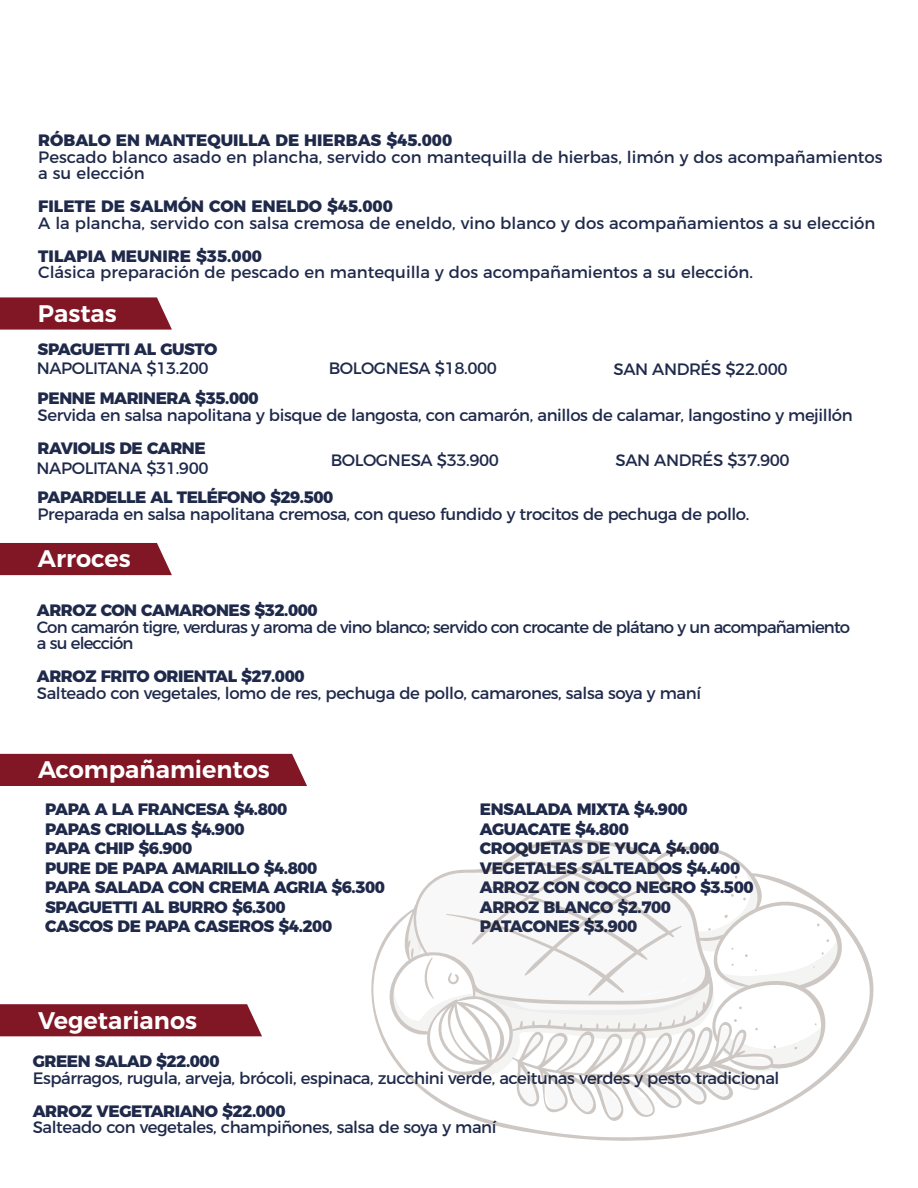
<style>
.page{position:relative;width:918px;height:1188px;background:#fff}
.page>*{position:absolute;margin:0;border:0;box-sizing:border-box;transform-origin:0 0}
.t1{font:600 24px "Montserrat";color:#fff}
.t2{font:16.5px "Montserrat";letter-spacing:-.025em;color:#1f294a}
.t3{font:800 16.5px/19.5px "Montserrat";letter-spacing:-.025em;color:#1f294a}
.t4{font:16.5px/16.5px "Montserrat";color:#1f294a}
.t5{font:16.5px/16.5px "Montserrat";letter-spacing:-.05em;color:#1f294a}
.t6{font:800 16.5px "Montserrat";color:#1f294a}
</style>
<div class="page">
<svg style="left:0;top:297px;width:172px;height:33px;background:#892533"></svg>
<div style="left:0;top:754px;width:307px;height:32px;background:#811624"></div>
<div style="left:0;top:1004px;width:262px;height:32px;background:#811624"></div>
<svg style="left:371px;top:839px;width:502px;height:302px"></svg>
<div style="left:0;top:543px;width:172px;height:32px;background:#811624"></div>
<p class="t6" style="left:38px;top:126px;width:416px">RÓBALO EN MANTEQUILLA DE HIERBAS $45.000</p>
<p class="t4" style="left:38px;top:147px;width:846px">Pescado blanco asado en plancha, servido con mantequilla de hierbas, limón y dos acompañamientos a su elección</p>
<p class="t6" style="left:38px;top:192px;width:356px">FILETE DE SALMÓN CON ENELDO $45.000</p>
<p class="t4" style="left:38px;top:213px;width:839px">A la plancha, servido con salsa cremosa de eneldo, vino blanco y dos acompañamientos a su elección</p>
<p class="t6" style="left:38px;top:242px;width:225px">TILAPIA MEUNIRE $35.000</p>
<p class="t4" style="left:38px;top:263px;width:716px">Clásica preparación de pescado en mantequilla y dos acompañamientos a su elección.</p>
<h1 class="t1" style="left:38px;top:294px;width:81px">Pastas</h1>
<p class="t3" style="left:38px;top:338px;width:181px">SPAGUETTI AL GUSTO</p>
<p class="t3" style="left:38px;top:387px;width:223px">PENNE MARINERA $35.000</p>
<p class="t2" style="left:38px;top:402px;width:817px">Servida en salsa napolitana y bisque de langosta, con camarón, anillos de calamar, langostino y mejillón</p>
<p class="t3" style="left:38px;top:437px;width:170px">RAVIOLIS DE CARNE</p>
<p class="t3" style="left:38px;top:486px;width:297px">PAPARDELLE AL TELÉFONO $29.500</p>
<p class="t2" style="left:38px;top:501px;width:713px">Preparada en salsa napolitana cremosa, con queso fundido y trocitos de pechuga de pollo.</p>
<p class="t2" style="left:37px;top:355px;width:174px">NAPOLITANA $13.200</p>
<p class="t2" style="left:329px;top:355px;width:170px">BOLOGNESA $18.000</p>
<p class="t2" style="left:614px;top:356px;width:176px">SAN ANDRÉS $22.000</p>
<p class="t2" style="left:37px;top:455px;width:174px">NAPOLITANA $31.900</p>
<p class="t2" style="left:331px;top:447px;width:170px">BOLOGNESA $33.900</p>
<p class="t2" style="left:616px;top:447px;width:176px">SAN ANDRÉS $37.900</p>
<h1 class="t1" style="left:38px;top:539px;width:94px">Arroces</h1>
<p class="t3" style="left:37px;top:599px;width:282px">ARROZ CON CAMARONES $32.000</p>
<p class="t5" style="left:37px;top:617px;width:815px">Con camarón tigre, verduras y aroma de vino blanco; servido con crocante de plátano y un acompañamiento a su elección</p>
<p class="t3" style="left:37px;top:665px;width:269px">ARROZ FRITO ORIENTAL $27.000</p>
<p class="t2" style="left:37px;top:680px;width:666px">Salteado con vegetales, lomo de res, pechuga de pollo, camarones, salsa soya y maní</p>
<h1 class="t1" style="left:38px;top:750px;width:233px">Acompañamientos</h1>
<p class="t3" style="left:45px;top:798px;width:341px">PAPA A LA FRANCESA $4.800<br>PAPAS CRIOLLAS $4.900<br>PAPA CHIP $6.900<br>PURE DE PAPA AMARILLO $4.800<br>PAPA SALADA CON CREMA AGRIA $6.300<br>SPAGUETTI AL BURRO $6.300<br>CASCOS DE PAPA CASEROS $4.200</p>
<p class="t3" style="left:480px;top:799px;width:275px">ENSALADA MIXTA $4.900<br>AGUACATE $4.800<br>CROQUETAS DE YUCA $4.000<br>VEGETALES SALTEADOS $4.400<br>ARROZ CON COCO NEGRO $3.500<br>ARROZ BLANCO $2.700<br>PATACONES $3.900</p>
<h1 class="t1" style="left:38px;top:1001px;width:161px">Vegetarianos</h1>
<p class="t3" style="left:33px;top:1051px;width:188px">GREEN SALAD $22.000</p>
<p class="t2" style="left:33px;top:1065px;width:748px">Espárragos, rugula, arveja, brócoli, espinaca, zucchini verde, aceitunas verdes y pesto tradicional</p>
<p class="t3" style="left:33px;top:1100px;width:254px">ARROZ VEGETARIANO $22.000</p>
<p class="t2" style="left:33px;top:1114px;width:465px">Salteado con vegetales, champiñones, salsa de soya y maní</p>
</div>
